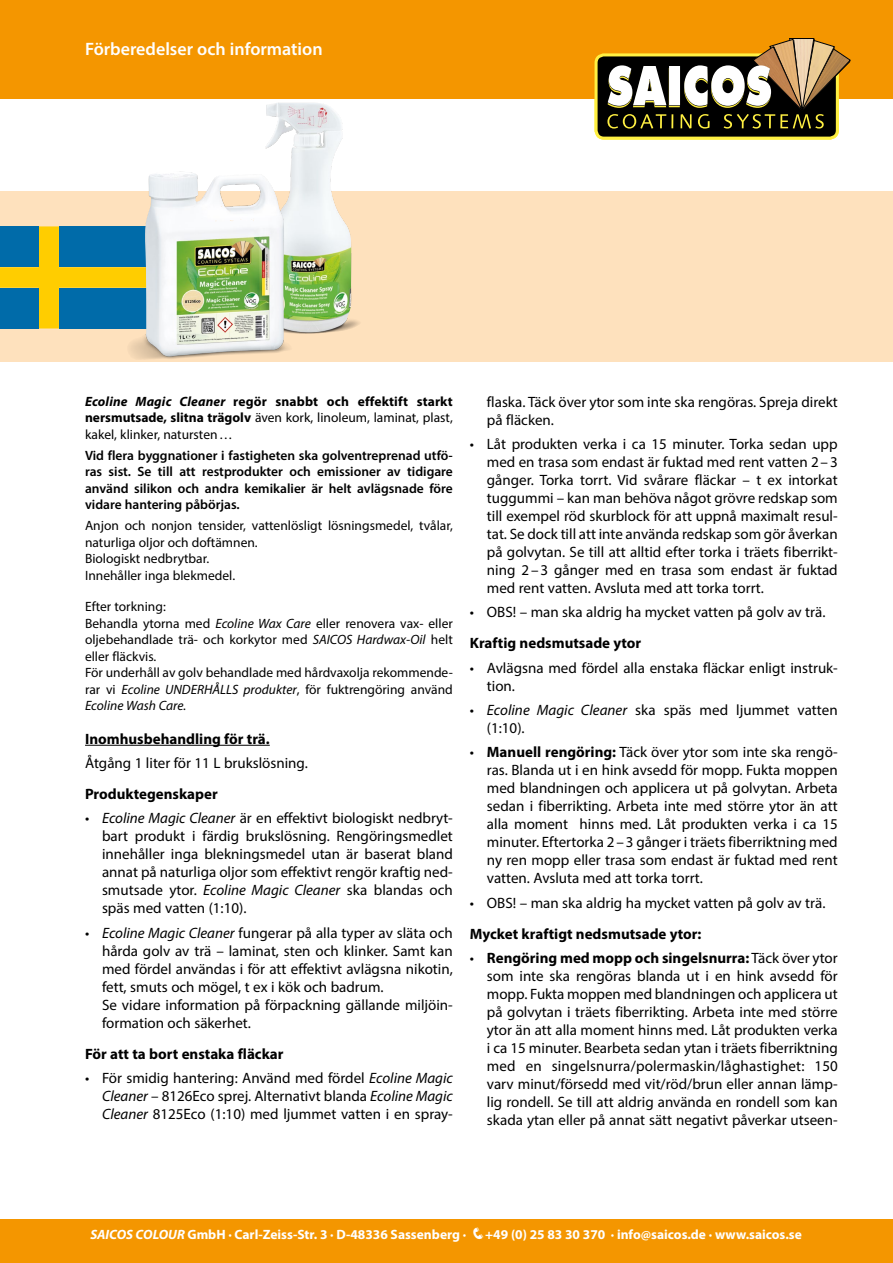
<style>
.page{position:relative;width:893px;height:1263px;background:#fff}
.page>*{position:absolute;margin:0;border:0;box-sizing:border-box;transform-origin:0 0}
.t1{font:600 18px "Myriad Pro";color:#fff}
.t2{font:15px/18px "Myriad Pro";color:#000;text-align:justify}
.t3{font:700 15px "Myriad Pro";color:#000}
.t4{font:13.5px/16.5px "Myriad Pro";color:#000}
.t5{font:600 13.5px/16.5px "Myriad Pro";color:#000;text-align:justify}
.t6{font:700 13.5px "Myriad Pro";color:#fff}
.t7{font:12.45px "Myriad Pro";color:#fff}
.s1{font-weight:700;font-style:italic}
.s2{font-weight:700}
.s3{font-style:italic}
</style>
<div class="page">
<svg style="left:0;top:191px;width:893px;height:170px;fill:#fee1bd"></svg>
<div style="left:0;top:0;width:893px;height:99px;background:#f49600"></div>
<div style="left:596px;top:55px;width:241px;height:83px;background:#000;border-radius:8px"></div>
<div style="left:594px;top:53px;width:245px;height:87px;border:3px solid #fff042;border-radius:8px"></div>
<svg style="left:607px;top:38px;width:243px;height:91px"></svg>
<img style="left:265px;top:102px;width:32px;height:98px">
<hr style="left:85px;top:745px;width:185px;height:1px;background:#000">
<div style="left:0;top:1220px;width:893px;height:43px;background:#f49600"></div>
<svg style="left:0;top:226px;width:127px;height:102px"></svg>
<div style="left:59px;top:226px;width:98px;height:41px;background:#006ba9"></div>
<div style="left:59px;top:288px;width:98px;height:40px;background:#006ba9"></div>
<div style="left:0;top:226px;width:38px;height:41px;background:#006ba9"></div>
<div style="left:0;top:288px;width:38px;height:40px;background:#006ba9"></div>
<img style="left:127px;top:172px;width:65px;height:188px">
<p class="t1" style="left:85px;top:38px;width:239px">Förberedelser och information</p>
<p class="t4" style="left:85px;top:393px;width:369px;text-align:justify"><span class="s1">Ecoline Magic Cleaner</span> <span class="s2">regör snabbt och effektift starkt nersmutsade, slitna trägolv</span> även kork, linoleum, laminat, plast, kakel, klinker, natursten…</p>
<p class="t5" style="left:85px;top:446px;width:369px">Vid flera byggnationer i fastigheten ska golventreprenad utfö&shy;ras sist. Se till att restprodukter och emissioner av tidigare använd silikon och andra kemikalier är helt avlägsnade före vidare hantering påbörjas.</p>
<p class="t4" style="left:85px;top:517px;width:369px">Anjon och nonjon tensider, vattenlösligt lösningsmedel, tvålar, naturliga oljor och doftämnen.<br>Biologiskt nedbrytbar.<br>Innehåller inga blekmedel.</p>
<p class="t4" style="left:85px;top:598px;width:369px">Efter torkning:<br>Behandla ytorna med <span class="s3">Ecoline Wax Care</span> eller renovera vax- eller oljebehandlade trä- och korkytor med <span class="s3">SAICOS Hardwax-Oil</span> helt eller fläckvis.<br>För underhåll av golv behandlade med hårdvaxolja rekommende&shy;rar vi <span class="s3">Ecoline UNDERHÅLLS produkter</span>, för fuktrengöring använd <span class="s3">Ecoline Wash Care.</span></p>
<p class="t3" style="left:85px;top:729px;width:186px">Inomhusbehandling för trä.</p>
<p class="t2" style="left:85px;top:754px;width:224px">Åtgång 1 liter för 11 L brukslösning.</p>
<p class="t3" style="left:85px;top:784px;width:134px">Produktegenskaper</p>
<p class="t2" style="left:102px;top:809px;width:352px;text-indent:-17px">• <span class="s3">Ecoline Magic Cleaner</span> är en effektivt biologiskt nedbryt&shy;bart produkt i färdig brukslösning. Rengöringsmedlet innehåller inga blekningsmedel utan är baserat bland annat på naturliga oljor som effektivt rengör kraftig ned&shy;smutsade ytor. <span class="s3">Ecoline Magic Cleaner</span> ska blandas och späs med vatten (1:10).</p>
<p class="t2" style="left:102px;top:923px;width:352px;text-align:left;text-indent:-17px">• <span class="s3">Ecoline Magic Cleaner</span> fungerar på alla typer av släta och hårda golv av trä – laminat, sten och klinker. Samt kan med fördel användas i för att effektivt avlägsna nikotin, fett, smuts och mögel, t ex i kök och badrum.<br>Se vidare information på förpackning gällande miljöin&shy;formation och säkerhet.</p>
<p class="t3" style="left:85px;top:1044px;width:200px">För att ta bort enstaka fläckar</p>
<p class="t2" style="left:102px;top:1069px;width:352px;text-indent:-17px">• För smidig hantering: Använd med fördel <span class="s3">Ecoline Magic Cleaner</span> – 8126Eco sprej. Alternativt blanda <span class="s3">Ecoline Magic Cleaner</span> 8125Eco (1:10) med ljummet vatten i en spray-</p>
<p class="t2" style="left:487px;top:392px;width:352px">flaska. Täck över ytor som inte ska rengöras. Spreja direkt på fläcken.</p>
<p class="t2" style="left:487px;top:435px;width:352px;text-indent:-17px">• Låt produkten verka i ca 15 minuter. Torka sedan upp med en trasa som endast är fuktad med rent vatten 2–3 gånger. Torka torrt. Vid svårare fläckar – t ex intorkat tuggummi – kan man behöva något grövre redskap som till exempel röd skurblock för att uppnå maximalt resul&shy;tat. Se dock till att inte använda redskap som gör åverkan på golvytan. Se till att alltid efter torka i träets fiberrikt&shy;ning 2–3 gånger med en trasa som endast är fuktad med rent vatten. Avsluta med att torka torrt.</p>
<p class="t2" style="left:470px;top:603px;width:357px">• OBS! – man ska aldrig ha mycket vatten på golv av trä.</p>
<p class="t3" style="left:470px;top:633px;width:173px">Kraftig nedsmutsade ytor</p>
<p class="t2" style="left:487px;top:658px;width:352px;text-indent:-17px">• Avlägsna med fördel alla enstaka fläckar enligt instruk&shy;tion.</p>
<p class="t2" style="left:487px;top:701px;width:352px;text-indent:-17px">• <span class="s3">Ecoline Magic Cleaner</span> ska späs med ljummet vatten (1:10).</p>
<p class="t2" style="left:487px;top:743px;width:352px;text-indent:-17px">• <span class="s2">Manuell rengöring:</span> Täck över ytor som inte ska rengö&shy;ras. Blanda ut i en hink avsedd för mopp. Fukta moppen med blandningen och applicera ut på golvytan. Arbeta sedan i fiberrikting. Arbeta inte med större ytor än att alla moment hinns med. Låt produkten verka i ca 15 minuter. Eftertorka 2–3 gånger i träets fiberriktning med ny ren mopp eller trasa som endast är fuktad med rent vatten. Avsluta med att torka torrt.</p>
<p class="t2" style="left:470px;top:893px;width:357px">• OBS! – man ska aldrig ha mycket vatten på golv av trä.</p>
<p class="t3" style="left:470px;top:924px;width:233px">Mycket kraftigt nedsmutsade ytor:</p>
<p class="t2" style="left:487px;top:949px;width:352px;text-indent:-17px">• <span class="s2">Rengöring med mopp och singelsnurra:</span> Täck över ytor som inte ska rengöras blanda ut i en hink avsedd för mopp. Fukta moppen med blandningen och applicera ut på golvytan i träets fiberrikting. Arbeta inte med större ytor än att alla moment hinns med. Låt produkten verka i ca 15 minuter. Bearbeta sedan ytan i träets fiberriktning med en singelsnurra/polermaskin/låghastighet: 150 varv minut/försedd med vit/röd/brun eller annan lämp&shy;lig rondell. Se till att aldrig använda en rondell som kan skada ytan eller på annat sätt negativt påverkar utseen-</p>
<p class="t6" style="left:90px;top:1225px;width:713px"><span class="s3">SAICOS COLOUR</span> GmbH · Carl-Zeiss-Str. 3 · D-48336 Sassenberg · ❑+49 (0) 25 83 30 370 · info@saicos.de · www.saicos.se</p>
<p class="t7" style="left:102px;top:1234px;width:439px"><span class="s2">SAICOS COLOUR GmbH</span> Carl-Zeiss-Str. 3 · D-48336 Sassenberg · ❑ +49 2583 3037-0 ·</p>
</div>
